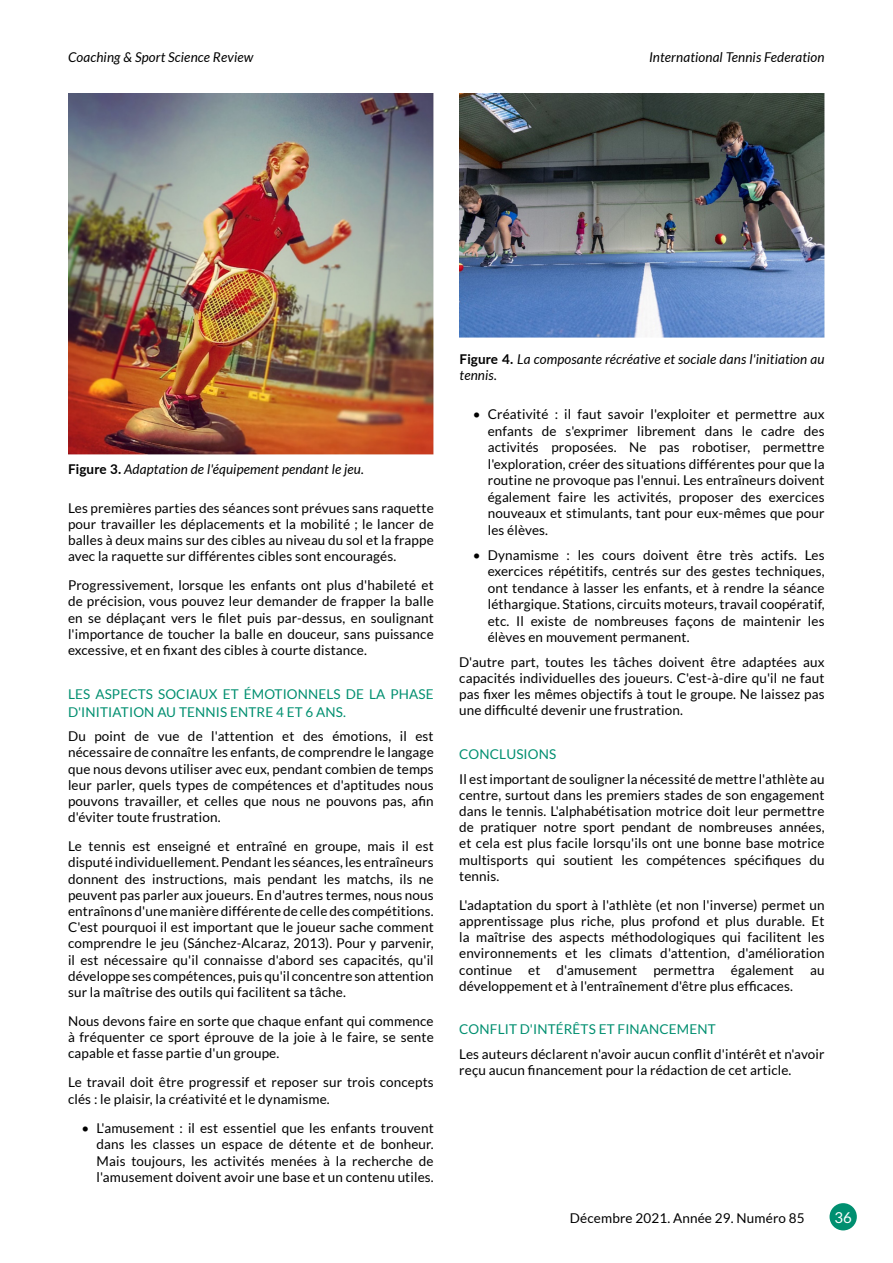
<style>
.page{position:relative;width:893px;height:1263px;background:#fff}
.page>*{position:absolute;margin:0;border:0;box-sizing:border-box;transform-origin:0 0}
.t1{font:15px "Lato";color:#fff}
.t2{font:13.5px/16.2px "Lato";letter-spacing:.01em;color:#000;text-align:justify}
.t3{font:italic 13.5px/16.2px "Lato";letter-spacing:.01em;color:#000}
.t4{font:13.5px/18px "Lato";letter-spacing:.01em;color:#008f70}
.s1{font-weight:700;font-style:normal}
</style>
<div class="page">
<div style="left:829px;top:1203px;width:28px;height:27px;background:#008f70;border-radius:50%"></div>
<img style="left:68px;top:94px;width:366px;height:361px">
<img style="left:460px;top:94px;width:365px;height:243px">
<p class="t3" style="left:68px;top:50px;width:187px">Coaching &amp; Sport Science Review</p>
<p class="t3" style="left:649px;top:50px;width:177px">International Tennis Federation</p>
<p class="t3" style="left:68px;top:461px;width:297px"><span class="s1">Figure 3.</span> Adaptation de l'équipement pendant le jeu.</p>
<p class="t2" style="left:68px;top:500px;width:367px">Les premières parties des séances sont prévues sans raquette pour travailler les déplacements et la mobilité ; le lancer de balles à deux mains sur des cibles au niveau du sol et la frappe avec la raquette sur différentes cibles sont encouragés.</p>
<p class="t2" style="left:68px;top:577px;width:367px">Progressivement, lorsque les enfants ont plus d'habileté et de précision, vous pouvez leur demander de frapper la balle en se déplaçant vers le filet puis par-dessus, en soulignant l'importance de toucher la balle en douceur, sans puissance excessive, et en fixant des cibles à courte distance.</p>
<p class="t4" style="left:68px;top:684px;width:367px">LES ASPECTS SOCIAUX ET ÉMOTIONNELS DE LA PHASE<br>D'INITIATION AU TENNIS ENTRE 4 ET 6 ANS.</p>
<p class="t2" style="left:68px;top:728px;width:367px">Du point de vue de l'attention et des émotions, il est nécessaire de connaître les enfants, de comprendre le langage que nous devons utiliser avec eux, pendant combien de temps leur parler, quels types de compétences et d'aptitudes nous pouvons travailler, et celles que nous ne pouvons pas, afin d'éviter toute frustration.</p>
<p class="t2" style="left:68px;top:838px;width:367px">Le tennis est enseigné et entraîné en groupe, mais il est disputé individuellement. Pendant les séances, les entraîneurs donnent des instructions, mais pendant les matchs, ils ne peuvent pas parler aux joueurs. En d'autres termes, nous nous entraînons d'une manière différente de celle des compétitions.<br>C'est pourquoi il est important que le joueur sache comment comprendre le jeu (Sánchez-Alcaraz, 2013). Pour y parvenir, il est nécessaire qu'il connaisse d'abord ses capacités, qu'il développe ses compétences, puis qu'il concentre son attention sur la maîtrise des outils qui facilitent sa tâche.</p>
<p class="t2" style="left:68px;top:1013px;width:367px">Nous devons faire en sorte que chaque enfant qui commence à fréquenter ce sport éprouve de la joie à le faire, se sente capable et fasse partie d'un groupe.</p>
<p class="t2" style="left:68px;top:1074px;width:367px">Le travail doit être progressif et reposer sur trois concepts clés : le plaisir, la créativité et le dynamisme.</p>
<p class="t2" style="left:97px;top:1119px;width:339px;text-indent:-15px">• L'amusement : il est essentiel que les enfants trouvent dans les classes un espace de détente et de bonheur.<br>Mais toujours, les activités menées à la recherche de l'amusement doivent avoir une base et un contenu utiles.</p>
<p class="t3" style="left:460px;top:351px;width:366px"><span class="s1">Figure 4.</span> La composante récréative et sociale dans l'initiation au tennis.</p>
<p class="t2" style="left:488px;top:406px;width:338px;text-indent:-15px">• Créativité : il faut savoir l'exploiter et permettre aux enfants de s'exprimer librement dans le cadre des activités proposées. Ne pas robotiser, permettre l'exploration, créer des situations différentes pour que la routine ne provoque pas l'ennui. Les entraîneurs doivent également faire les activités, proposer des exercices nouveaux et stimulants, tant pour eux-mêmes que pour les élèves.</p>
<p class="t2" style="left:488px;top:546px;width:338px;text-indent:-15px">• Dynamisme : les cours doivent être très actifs. Les exercices répétitifs, centrés sur des gestes techniques, ont tendance à lasser les enfants, et à rendre la séance léthargique. Stations, circuits moteurs, travail coopératif, etc. Il existe de nombreuses façons de maintenir les élèves en mouvement permanent.</p>
<p class="t2" style="left:459px;top:654px;width:367px">D'autre part, toutes les tâches doivent être adaptées aux capacités individuelles des joueurs. C'est-à-dire qu'il ne faut pas fixer les mêmes objectifs à tout le groupe. Ne laissez pas une difficulté devenir une frustration.</p>
<p class="t4" style="left:459px;top:745px;width:99px">CONCLUSIONS</p>
<p class="t2" style="left:459px;top:770px;width:367px">Il est important de souligner la nécessité de mettre l'athlète au centre, surtout dans les premiers stades de son engagement dans le tennis. L'alphabétisation motrice doit leur permettre de pratiquer notre sport pendant de nombreuses années, et cela est plus facile lorsqu'ils ont une bonne base motrice multisports qui soutient les compétences spécifiques du tennis.</p>
<p class="t2" style="left:459px;top:897px;width:367px">L'adaptation du sport à l'athlète (et non l'inverse) permet un apprentissage plus riche, plus profond et plus durable. Et la maîtrise des aspects méthodologiques qui facilitent les environnements et les climats d'attention, d'amélioration continue et d'amusement permettra également au développement et à l'entraînement d'être plus efficaces.</p>
<p class="t4" style="left:459px;top:1020px;width:258px">CONFLIT D'INTÉRÊTS ET FINANCEMENT</p>
<p class="t2" style="left:459px;top:1046px;width:367px">Les auteurs déclarent n'avoir aucun conflit d'intérêt et n'avoir reçu aucun financement pour la rédaction de cet article.</p>
<p class="t2" style="left:570px;top:1209px;width:236px">Décembre 2021. Année 29. Numéro 85</p>
<p class="t1" style="left:834px;top:1209px;width:19px">36</p>
</div>
